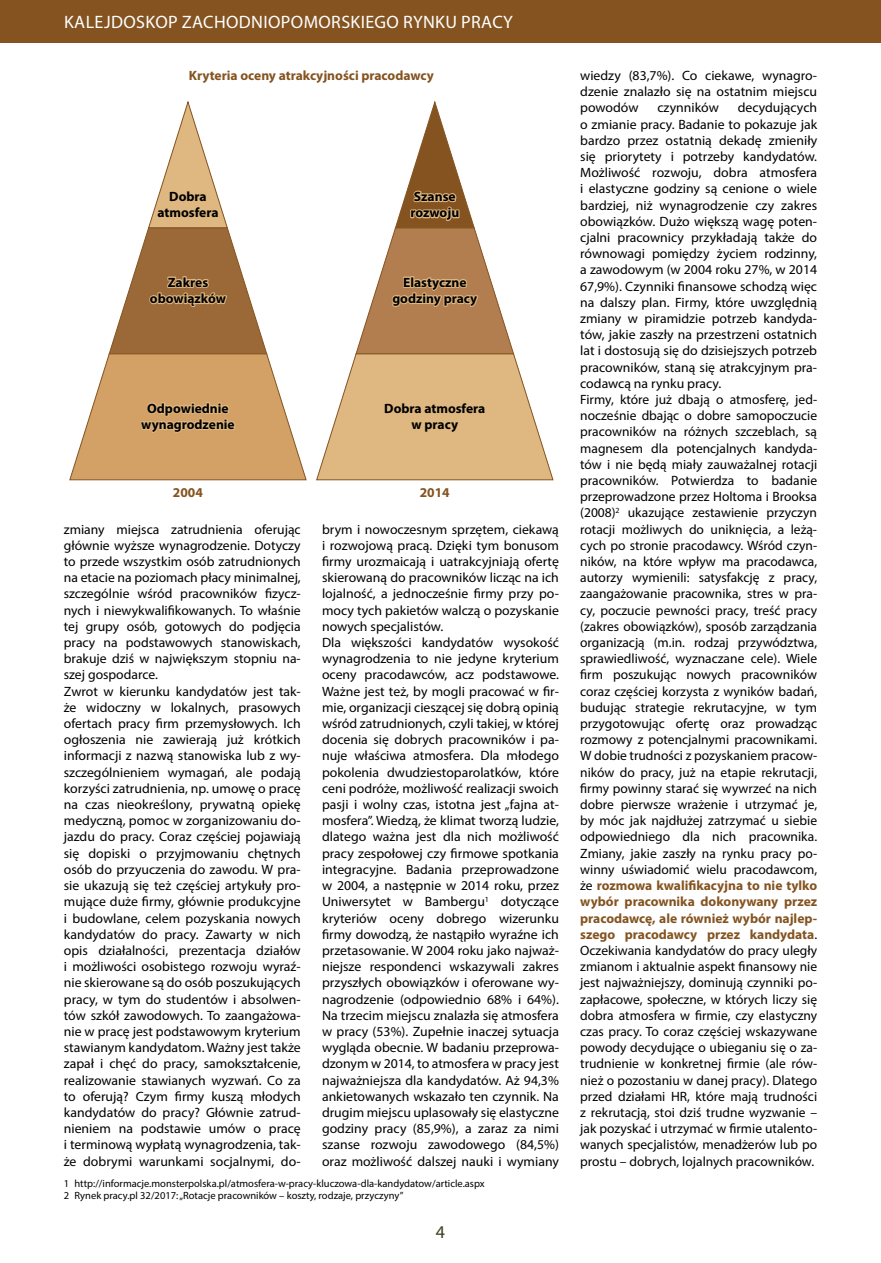
<style>
.page{position:relative;width:881px;height:1263px;background:#fff}
.page>*{position:absolute;margin:0;border:0;box-sizing:border-box;transform-origin:0 0}
.t1{font:18px "Myriad Pro";letter-spacing:.02em;color:#fff}
.t2{font:18px "Myriad Pro";color:#35411b}
.t3{font:13.5px/16.2px "Myriad Pro";color:#000}
.t4{font:700 13.5px/16.2px "Myriad Pro";color:#000;text-align:center}
.t5{font:700 13.5px "Myriad Pro";color:#845320}
.t6{font:10.5px/12.6px "Myriad Pro";color:#000}
.s1{font-weight:700;color:#845320}
</style>
<div class="page">
<div style="left:0;top:0;width:880px;height:43px;background:#845320"></div>
<svg style="left:69px;top:101px;width:238px;height:380px"></svg>
<svg style="left:316px;top:101px;width:237px;height:380px"></svg>
<h1 class="t1" style="left:64px;top:11px;width:450px">KALEJDOSKOP ZACHODNIOPOMORSKIEGO RYNKU PRACY</h1>
<p class="t5" style="left:189px;top:67px;width:246px">Kryteria oceny atrakcyjności pracodawcy</p>
<p class="t4" style="left:157px;top:188px;width:62px">Dobra atmosfera</p>
<p class="t4" style="left:410px;top:188px;width:50px;text-align:left">Szanse rozwoju</p>
<p class="t4" style="left:150px;top:274px;width:78px">Zakres obowiązków</p>
<p class="t4" style="left:392px;top:274px;width:86px">Elastyczne godziny pracy</p>
<p class="t4" style="left:141px;top:400px;width:95px">Odpowiednie wynagrodzenie</p>
<p class="t4" style="left:384px;top:400px;width:103px">Dobra atmosfera w pracy</p>
<p class="t5" style="left:173px;top:484px;width:31px">2004</p>
<p class="t5" style="left:419px;top:484px;width:31px">2014</p>
<p class="t3" style="left:64px;top:521px;width:238px">zmiany miejsca zatrudnienia oferując głównie wyższe wynagrodzenie. Dotyczy to przede wszystkim osób zatrudnionych na etacie na poziomach płacy minimalnej, szczególnie wśród pracowników fizycz&shy;nych i niewykwalifikowanych. To właśnie tej grupy osób, gotowych do podjęcia pracy na podstawowych stanowiskach, brakuje dziś w największym stopniu na&shy;szej gospodarce.<br>Zwrot w kierunku kandydatów jest tak&shy;że widoczny w lokalnych, prasowych ofertach pracy firm przemysłowych. Ich ogłoszenia nie zawierają już krótkich informacji z nazwą stanowiska lub z wy&shy;szczególnieniem wymagań, ale podają korzyści zatrudnienia, np. umowę o pracę na czas nieokreślony, prywatną opiekę medyczną, pomoc w zorganizowaniu do&shy;jazdu do pracy. Coraz częściej pojawiają się dopiski o przyjmowaniu chętnych osób do przyuczenia do zawodu. W pra&shy;sie ukazują się też częściej artykuły pro&shy;mujące duże firmy, głównie produkcyjne i budowlane, celem pozyskania nowych kandydatów do pracy. Zawarty w nich opis działalności, prezentacja działów i możliwości osobistego rozwoju wyraź&shy;nie skierowane są do osób poszukujących pracy, w tym do studentów i absolwen&shy;tów szkół zawodowych. To zaangażowa&shy;nie w pracę jest podstawowym kryterium stawianym kandydatom. Ważny jest także zapał i chęć do pracy, samokształcenie, realizowanie stawianych wyzwań. Co za to oferują? Czym firmy kuszą młodych kandydatów do pracy? Głównie zatrud&shy;nieniem na podstawie umów o pracę i terminową wypłatą wynagrodzenia, tak&shy;że dobrymi warunkami socjalnymi, do-</p>
<p class="t6" style="left:64px;top:1176px;width:422px">1 http://informacje.monsterpolska.pl/atmosfera-w-pracy-kluczowa-dla-kandydatow/article.aspx<br>2 Rynek pracy.pl 32/2017: „Rotacje pracowników – koszty, rodzaje, przyczyny”</p>
<p class="t3" style="left:322px;top:521px;width:238px">brym i nowoczesnym sprzętem, ciekawą i rozwojową pracą. Dzięki tym bonusom firmy urozmaicają i uatrakcyjniają ofertę skierowaną do pracowników licząc na ich lojalność, a jednocześnie firmy przy po&shy;mocy tych pakietów walczą o pozyskanie nowych specjalistów.<br>Dla większości kandydatów wysokość wynagrodzenia to nie jedyne kryterium oceny pracodawców, acz podstawowe.<br>Ważne jest też, by mogli pracować w fir&shy;mie, organizacji cieszącej się dobrą opinią wśród zatrudnionych, czyli takiej, w której docenia się dobrych pracowników i pa&shy;nuje właściwa atmosfera. Dla młodego pokolenia dwudziestoparolatków, które ceni podróże, możliwość realizacji swoich pasji i wolny czas, istotna jest „fajna at&shy;mosfera”. Wiedzą, że klimat tworzą ludzie, dlatego ważna jest dla nich możliwość pracy zespołowej czy firmowe spotkania integracyjne. Badania przeprowadzone w 2004, a następnie w 2014 roku, przez Uniwersytet w Bambergu<sup>1</sup> dotyczące kryteriów oceny dobrego wizerunku firmy dowodzą, że nastąpiło wyraźne ich przetasowanie. W 2004 roku jako najważ&shy;niejsze respondenci wskazywali zakres przyszłych obowiązków i oferowane wy&shy;nagrodzenie (odpowiednio 68% i 64%).<br>Na trzecim miejscu znalazła się atmosfera w pracy (53%). Zupełnie inaczej sytuacja wygląda obecnie. W badaniu przeprowa&shy;dzonym w 2014, to atmosfera w pracy jest najważniejsza dla kandydatów. Aż 94,3% ankietowanych wskazało ten czynnik. Na drugim miejscu uplasowały się elastyczne godziny pracy (85,9%), a zaraz za nimi szanse rozwoju zawodowego (84,5%) oraz możliwość dalszej nauki i wymiany</p>
<h1 class="t2" style="left:435px;top:1221px;width:11px">4</h1>
<p class="t3" style="left:580px;top:67px;width:238px;text-align:justify">wiedzy (83,7%). Co ciekawe, wynagro&shy;dzenie znalazło się na ostatnim miejscu powodów</p>
<p class="t3" style="left:580px;top:100px;width:238px;text-indent:157px">decydujących o zmianie pracy. Badanie to pokazuje jak bardzo przez ostatnią dekadę zmieniły się priorytety i potrzeby kandydatów.<br>Możliwość rozwoju, dobra atmosfera i elastyczne godziny są cenione o wiele bardziej, niż wynagrodzenie czy zakres obowiązków. Dużo większą wagę poten&shy;cjalni pracownicy przykładają także do równowagi pomiędzy życiem rodzinny, a zawodowym (w 2004 roku 27%, w 2014<br>67,9%). Czynniki finansowe schodzą więc na dalszy plan. Firmy, które uwzględnią zmiany w piramidzie potrzeb kandyda&shy;tów, jakie zaszły na przestrzeni ostatnich lat i dostosują się do dzisiejszych potrzeb pracowników, staną się atrakcyjnym pra&shy;codawcą na rynku pracy.<br>Firmy, które już dbają o atmosferę, jed&shy;nocześnie dbając o dobre samopoczucie pracowników na różnych szczeblach, są magnesem dla potencjalnych kandyda&shy;tów i nie będą miały zauważalnej rotacji pracowników. Potwierdza to badanie przeprowadzone przez Holtoma i Brooksa (2008)<sup>2</sup> ukazujące zestawienie przyczyn rotacji możliwych do uniknięcia, a leżą&shy;cych po stronie pracodawcy. Wśród czyn&shy;ników, na które wpływ ma pracodawca, autorzy wymienili: satysfakcję z pracy, zaangażowanie pracownika, stres w pra&shy;cy, poczucie pewności pracy, treść pracy (zakres obowiązków), sposób zarządzania organizacją (m.in. rodzaj przywództwa, sprawiedliwość, wyznaczane cele). Wiele firm poszukując nowych pracowników coraz częściej korzysta z wyników badań, budując strategie rekrutacyjne, w tym przygotowując ofertę oraz prowadząc rozmowy z potencjalnymi pracownikami.<br>W dobie trudności z pozyskaniem pracow&shy;ników do pracy, już na etapie rekrutacji, firmy powinny starać się wywrzeć na nich dobre pierwsze wrażenie i utrzymać je, by móc jak najdłużej zatrzymać u siebie odpowiedniego dla nich pracownika.<br>Zmiany, jakie zaszły na rynku pracy po&shy;winny uświadomić wielu pracodawcom, że <span class="s1">rozmowa kwalifikacyjna to nie tylko wybór pracownika dokonywany przez pracodawcę, ale również wybór najlep&shy;szego pracodawcy przez kandydata</span>.<br>Oczekiwania kandydatów do pracy uległy zmianom i aktualnie aspekt finansowy nie jest najważniejszy, dominują czynniki po&shy;zapłacowe, społeczne, w których liczy się dobra atmosfera w firmie, czy elastyczny czas pracy. To coraz częściej wskazywane powody decydujące o ubieganiu się o za&shy;trudnienie w konkretnej firmie (ale rów&shy;nież o pozostaniu w danej pracy). Dlatego przed działami HR, które mają trudności z rekrutacją, stoi dziś trudne wyzwanie – jak pozyskać i utrzymać w firmie utalento&shy;wanych specjalistów, menadżerów lub po prostu – dobrych, lojalnych pracowników.</p>
<p class="t3" style="left:657px;top:100px;width:63px">czynników</p>
</div>
